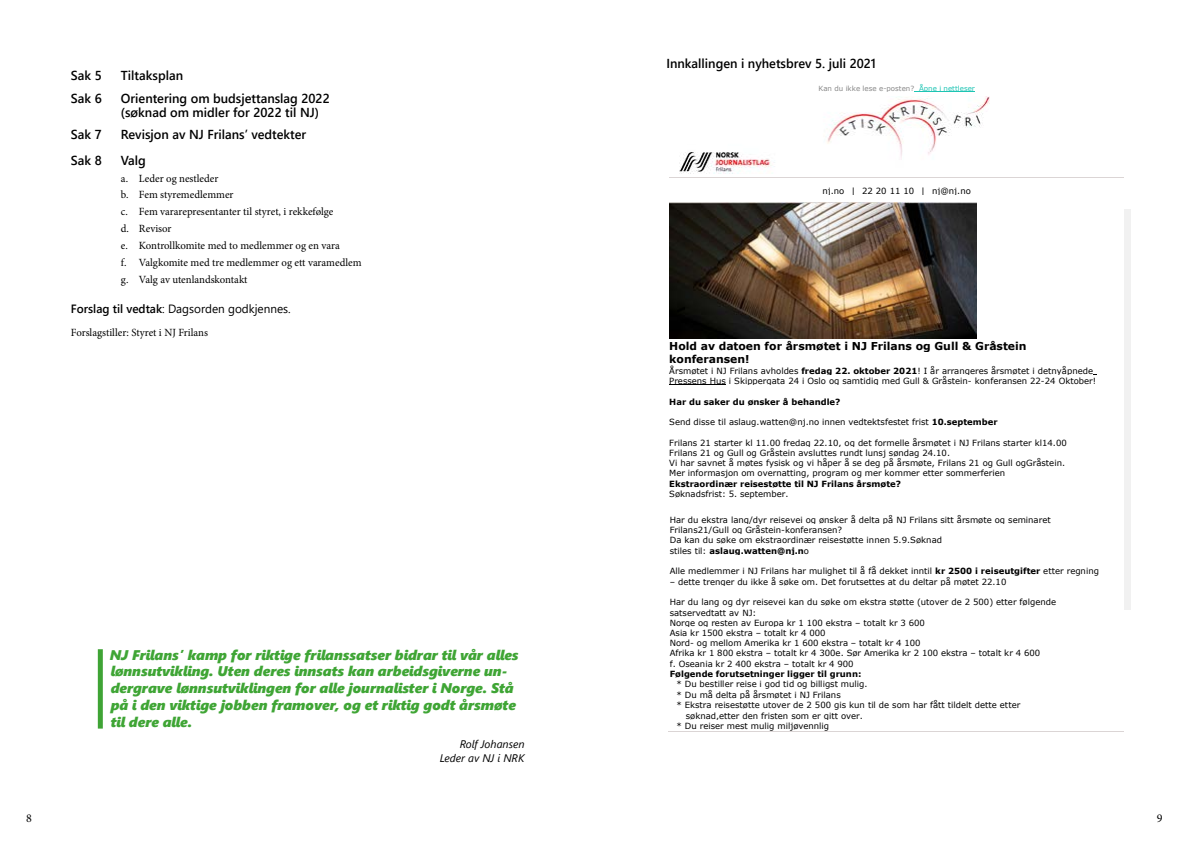
<style>
.page{position:relative;width:1191px;height:842px;background:#fff}
.page>*{position:absolute;margin:0;border:0;box-sizing:border-box;transform-origin:0 0}
.t1{font:italic 14px/16.8px "Segoe UI Black";color:#3fa535}
.t2{font:600 13px/14px "Segoe UI";color:#000}
.t3{font:12px "Segoe UI";color:#000}
.t4{font:12px "Minion Pro";color:#000}
.t5{font:11px/16.8px "Minion Pro";color:#000}
.t6{font:italic 11px/13.2px "Segoe UI";color:#000;text-align:right}
.t7{font:700 10.9px/13.2px "Verdana";color:#000}
.t8{font:8.5px/10.3px "Verdana";color:#000}
.t9{font:700 8.5px "Verdana";color:#000}
.t10{font:7.1px "Verdana";color:#898989}
.s1{font-weight:600}
.s2{color:#1dc4b3}
.s3{font-weight:700}
</style>
<div class="page">
<div style="left:98px;top:649px;width:5px;height:80px;background:#3fa435"></div>
<hr style="left:914px;top:91px;width:61px;height:1px;background:#1dc4b3">
<hr style="left:669px;top:92px;width:455px;height:1px;background:#dbd5d5">
<hr style="left:669px;top:385px;width:57px;height:1px;background:#000">
<hr style="left:668px;top:731px;width:456px;height:1px;background:#dbd5d5">
<img style="left:680px;top:96px;width:309px;height:78px">
<img style="left:669px;top:203px;width:307px;height:136px">
<h2 class="t2" style="left:71px;top:68px;width:32px">Sak 5</h2>
<h2 class="t2" style="left:121px;top:68px;width:64px">Tiltaksplan</h2>
<h2 class="t2" style="left:71px;top:90px;width:32px">Sak 6</h2>
<h2 class="t2" style="left:121px;top:90px;width:210px">Orientering om budsjettanslag 2022 (søknad om midler for 2022 til NJ)</h2>
<h2 class="t2" style="left:71px;top:127px;width:32px">Sak 7</h2>
<h2 class="t2" style="left:121px;top:127px;width:187px">Revisjon av NJ Frilans’ vedtekter</h2>
<h2 class="t2" style="left:71px;top:152px;width:32px">Sak 8</h2>
<h2 class="t2" style="left:121px;top:152px;width:26px">Valg</h2>
<p class="t5" style="left:121px;top:170px;width:242px">a. Leder og nestleder<br>b. Fem styremedlemmer<br>c. Fem vararepresentanter til styret, i rekkefølge<br>d. Revisor<br>e. Kontrollkomite med to medlemmer og en vara<br>f. Valgkomite med tre medlemmer og ett varamedlem g. Valg av utenlandskontakt</p>
<h3 class="t3" style="left:71px;top:298px;width:221px"><span class="s1">Forslag til vedtak</span>: Dagsorden godkjennes.</h3>
<p class="t5" style="left:71px;top:324px;width:139px">Forslagstiller: Styret i NJ Frilans</p>
<p class="t1" style="left:110px;top:645px;width:410px">NJ Frilans’ kamp for riktige frilanssatser bidrar til vår alles lønnsutvikling. Uten deres innsats kan arbeidsgiverne un&shy;dergrave lønnsutviklingen for alle journalister i Norge. Stå på i den viktige jobben framover, og et riktig godt årsmøte til dere alle.</p>
<p class="t6" style="left:440px;top:736px;width:86px">Rolf Johansen<br>Leder av NJ i NRK</p>
<h2 class="t2" style="left:666px;top:56px;width:211px">Innkallingen i nyhetsbrev 5. juli 2021</h2>
<p class="t10" style="left:818px;top:83px;width:158px">Kan du ikke lese e-posten? <span class="s2">Åpne i nettleser</span></p>
<p class="t8" style="left:822px;top:186px;width:150px">nj.no | 22 20 11 10 | nj@nj.no</p>
<p class="t7" style="left:669px;top:339px;width:359px">Hold av datoen for årsmøtet i NJ Frilans og Gull &amp; Gråstein konferansen!</p>
<p class="t8" style="left:669px;top:365px;width:428px">Årsmøtet i NJ Frilans avholdes <span class="s3">fredag 22. oktober 2021</span>! I år arrangeres årsmøtet i detnyåpnede<br>Pressens Hus i Skippergata 24 i Oslo og samtidig med Gull &amp; Gråstein- konferansen 22-24 Oktober!</p>
<p class="t9" style="left:669px;top:395px;width:173px">Har du saker du ønsker å behandle?</p>
<p class="t8" style="left:669px;top:417px;width:330px">Send disse til aslaug.watten@nj.no innen vedtektsfestet frist <span class="s3">10.september</span></p>
<p class="t8" style="left:669px;top:437px;width:399px">Frilans 21 starter kl 11.00 fredag 22.10, og det formelle årsmøtet i NJ Frilans starter kl14.00<br>Frilans 21 og Gull og Gråstein avsluttes rundt lunsj søndag 24.10.<br>Vi har savnet å møtes fysisk og vi håper å se deg på årsmøte, Frilans 21 og Gull ogGråstein.<br>Mer informasjon om overnatting, program og mer kommer etter sommerferien</p>
<p class="t9" style="left:669px;top:478px;width:233px">Ekstraordinær reisestøtte til NJ Frilans årsmøte?</p>
<p class="t8" style="left:669px;top:489px;width:121px">Søknadsfrist: 5. september.</p>
<p class="t8" style="left:670px;top:514px;width:382px">Har du ekstra lang/dyr reisevei og ønsker å delta på NJ Frilans sitt årsmøte og seminaret Frilans21/Gull og Gråstein-konferansen?<br>Da kan du søke om ekstraordinær reisestøtte innen 5.9.Søknad<br>stiles til: <span class="s3">aslaug.watten@nj.n</span>o</p>
<p class="t8" style="left:670px;top:566px;width:431px">Alle medlemmer i NJ Frilans har mulighet til å få dekket inntil <span class="s3">kr 2500 i reiseutgifter</span> etter regning</p>
<p class="t8" style="left:670px;top:576px;width:338px">– dette trenger du ikke å søke om. Det forutsettes at du deltar på møtet 22.10</p>
<p class="t8" style="left:670px;top:597px;width:388px">Har du lang og dyr reisevei kan du søke om ekstra støtte (utover de 2 500) etter følgende satservedtatt av NJ:<br>Norge og resten av Europa kr 1 100 ekstra – totalt kr 3 600<br>Asia kr 1500 ekstra – totalt kr 4 000<br>Nord- og mellom Amerika kr 1 600 ekstra – totalt kr 4 100<br>Afrika kr 1 800 ekstra – totalt kr 4 300e. Sør Amerika kr 2 100 ekstra – totalt kr 4 600<br>f. Oseania kr 2 400 ekstra – totalt kr 4 900</p>
<p class="t9" style="left:670px;top:668px;width:193px">Følgende forutsetninger ligger til grunn:</p>
<p class="t8" style="left:676px;top:679px;width:193px">* Du bestiller reise i god tid og billigst mulig.</p>
<p class="t8" style="left:676px;top:690px;width:166px">* Du må delta på årsmøtet i NJ Frilans</p>
<p class="t8" style="left:676px;top:700px;width:345px">* Ekstra reisestøtte utover de 2 500 gis kun til de som har fått tildelt dette etter</p>
<p class="t8" style="left:686px;top:710px;width:179px">søknad,etter den fristen som er gitt over.</p>
<p class="t8" style="left:676px;top:721px;width:154px">* Du reiser mest mulig miljøvennlig</p>
<h3 class="t4" style="left:26px;top:810px;width:7px">8</h3>
<h3 class="t4" style="left:1156px;top:810px;width:7px">9</h3>
</div>
